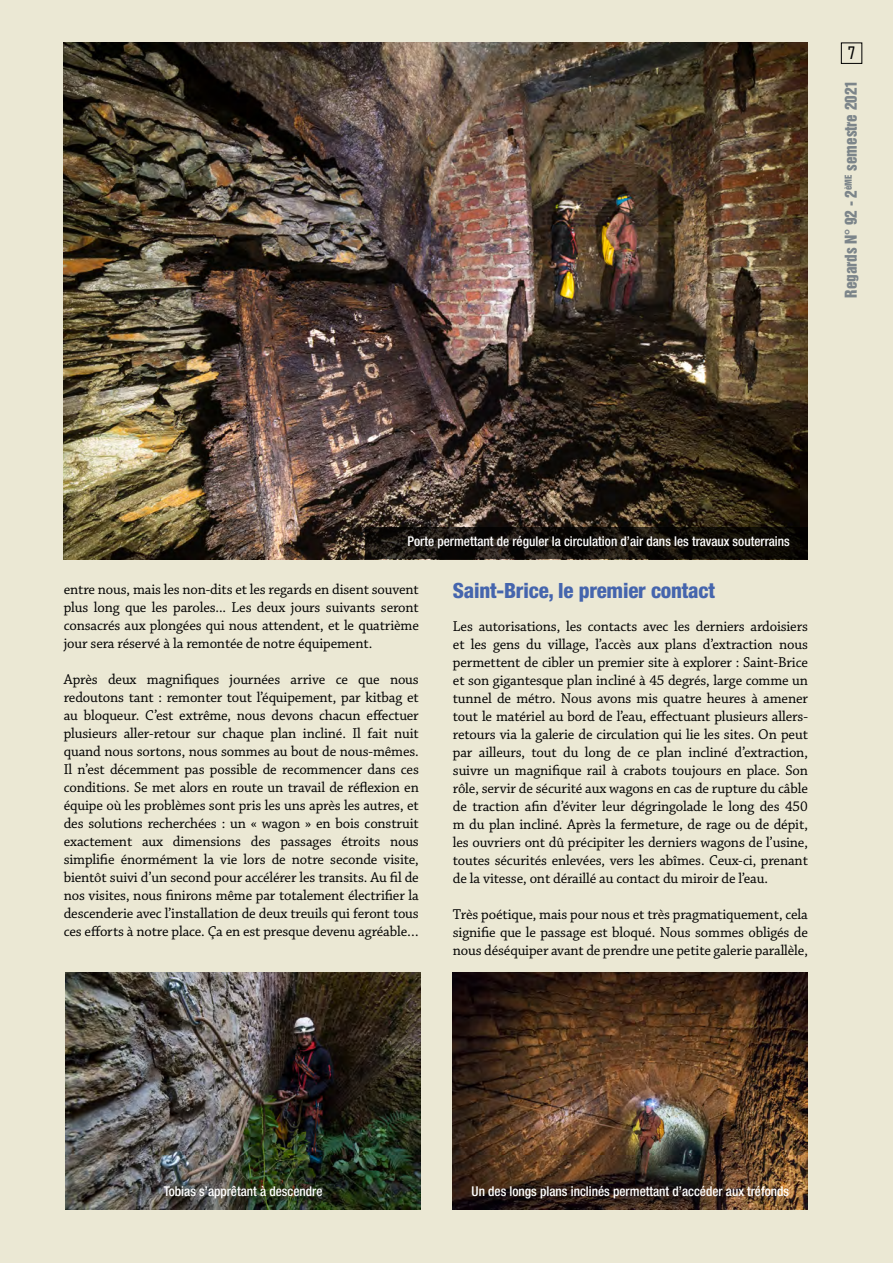
<style>
.page{position:relative;width:893px;height:1263px;background:#ebe8d4}
.page>*{position:absolute;margin:0;border:0;box-sizing:border-box;transform-origin:0 0}
.t1{font:800 condensed 21px "Helvetica Neue LT Std";letter-spacing:-.01em;color:#4565ad}
.t2{font:18px "Refrigerator Deluxe";color:#000}
.t3{font:15px/18px "Chaparral Pro";letter-spacing:-.01em;color:#000;text-align:justify}
.t4{font:15px "Helvetica Inserat LT Std";color:#7c858a}
.t5{font:500 condensed 13.5px "Helvetica Neue LT Std";color:#fff}
</style>
<div class="page">
<div style="left:841px;top:43px;width:21px;height:21px;border:1px solid #000"></div>
<img style="left:64px;top:43px;width:744px;height:516px">
<img style="left:66px;top:972px;width:355px;height:237px">
<img style="left:453px;top:972px;width:355px;height:237px">
<svg style="left:365px;top:527px;width:443px;height:32px;background:#13100b"></svg>
<p class="t2" style="left:848px;top:43px;width:9px">7</p>
<p class="t4" style="left:842px;top:298px;width:219px;rotate:-90deg">Regards N° 92 - 2<sup>èME</sup> semestre 2021</p>
<p class="t5" style="left:407px;top:533px;width:384px">Porte permettant de réguler la circulation d’air dans les travaux souterrains</p>
<p class="t3" style="left:64px;top:581px;width:357px">entre nous, mais les non-dits et les regards en disent souvent plus long que les paroles... Les deux jours suivants seront consacrés aux plongées qui nous attendent, et le quatrième jour sera réservé à la remontée de notre équipement.</p>
<p class="t3" style="left:64px;top:671px;width:357px">Après deux magnifiques journées arrive ce que nous redoutons tant : remonter tout l’équipement, par kitbag et au bloqueur. C’est extrême, nous devons chacun effectuer plusieurs aller-retour sur chaque plan incliné. Il fait nuit quand nous sortons, nous sommes au bout de nous-mêmes.<br>Il n’est décemment pas possible de recommencer dans ces conditions. Se met alors en route un travail de réflexion en équipe où les problèmes sont pris les uns après les autres, et des solutions recherchées : un « wagon » en bois construit exactement aux dimensions des passages étroits nous simplifie énormément la vie lors de notre seconde visite, bientôt suivi d’un second pour accélérer les transits. Au fil de nos visites, nous finirons même par totalement électrifier la descenderie avec l’installation de deux treuils qui feront tous ces efforts à notre place. Ça en est presque devenu agréable…</p>
<h1 class="t1" style="left:453px;top:578px;width:264px">Saint-Brice, le premier contact</h1>
<p class="t3" style="left:453px;top:618px;width:357px">Les autorisations, les contacts avec les derniers ardoisiers et les gens du village, l’accès aux plans d’extraction nous permettent de cibler un premier site à explorer : Saint-Brice et son gigantesque plan incliné à 45 degrés, large comme un tunnel de métro. Nous avons mis quatre heures à amener tout le matériel au bord de l’eau, effectuant plusieurs allers&shy;retours via la galerie de circulation qui lie les sites. On peut par ailleurs, tout du long de ce plan incliné d’extraction, suivre un magnifique rail à crabots toujours en place. Son rôle, servir de sécurité aux wagons en cas de rupture du câble de traction afin d’éviter leur dégringolade le long des 450 m du plan incliné. Après la fermeture, de rage ou de dépit, les ouvriers ont dû précipiter les derniers wagons de l’usine, toutes sécurités enlevées, vers les abîmes. Ceux-ci, prenant de la vitesse, ont déraillé au contact du miroir de l’eau.</p>
<p class="t3" style="left:453px;top:906px;width:357px">Très poétique, mais pour nous et très pragmatiquement, cela signifie que le passage est bloqué. Nous sommes obligés de nous déséquiper avant de prendre une petite galerie parallèle,</p>
<p class="t5" style="left:164px;top:1183px;width:160px">Tobias s’apprêtant à descendre</p>
<p class="t5" style="left:472px;top:1183px;width:319px">Un des longs plans inclinés permettant d’accéder aux tréfonds</p>
</div>
